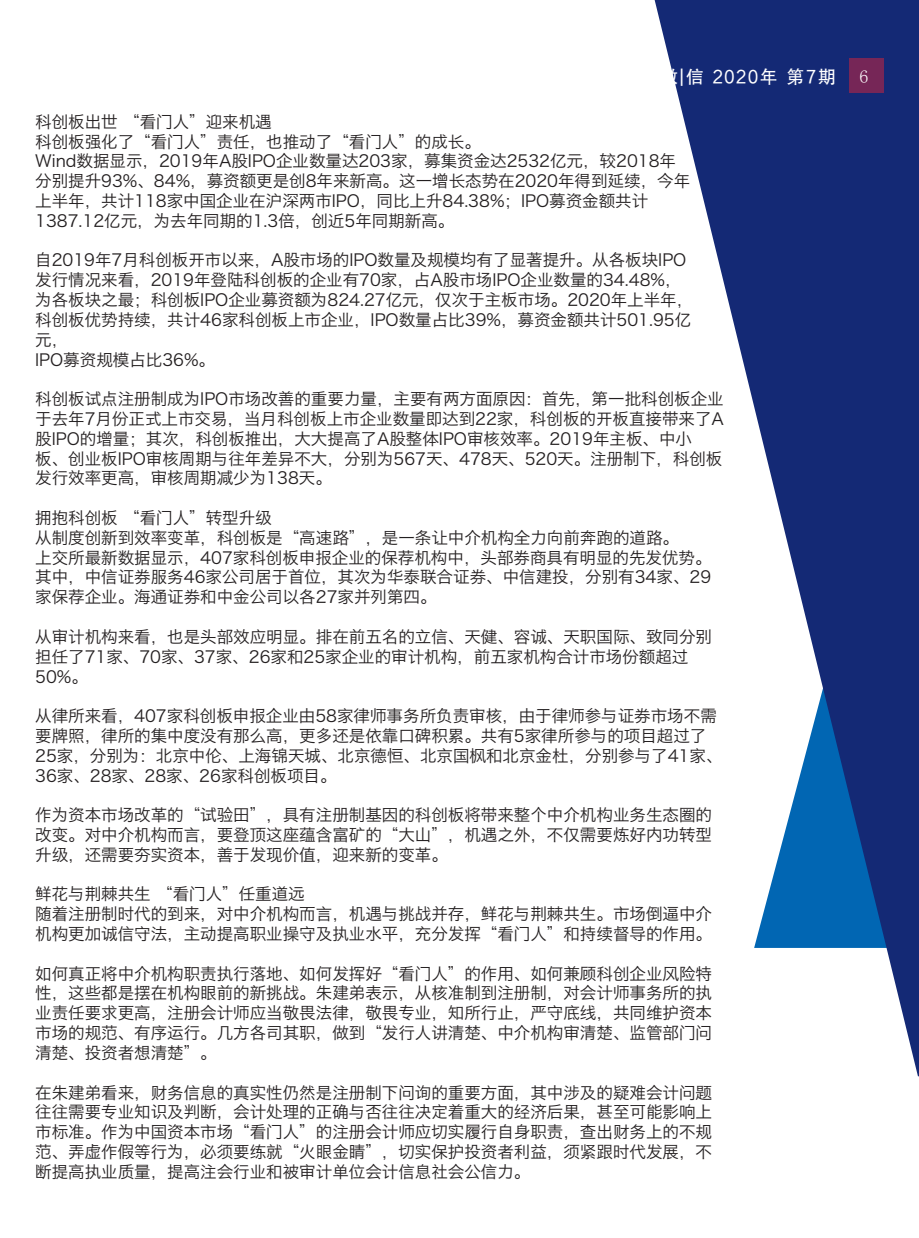
<style>
.page{position:relative;width:919px;height:1238px;background:#fff}
.page>*{position:absolute;margin:0;border:0;box-sizing:border-box;transform-origin:0 0}
.t1{font:18px "FZHTK GBK1 0";letter-spacing:.1em;color:#fff}
.t2{font:18px "Ping Fang SC Medium";color:#fff}
.t3{font:16.5px/19.8px "Hiragino Sans GB W3";color:#231f20}
</style>
<div class="page">
<svg style="left:654px;top:0;width:264px;height:1076px"></svg>
<div style="left:848px;top:58px;width:35px;height:34px;background:#762657"></div>
<p class="t1" style="left:659px;top:67px;width:178px">微|信 2020年 第7期</p>
<p class="t2" style="left:859px;top:68px;width:10px">6</p>
<p class="t3" style="left:35px;top:111px;width:656px">科创板出世 “看门人”迎来机遇<br>科创板强化了“看门人”责任，也推动了“看门人”的成长。<br>Wind数据显示，2019年A股IPO企业数量达203家，募集资金达2532亿元，较2018年分别提升93%、84%，募资额更是创8年来新高。这一增长态势在2020年得到延续，今年上半年，共计118家中国企业在沪深两市IPO，同比上升84.38%；IPO募资金额共计1387.12亿元，为去年同期的1.3倍，创近5年同期新高。</p>
<p class="t3" style="left:35px;top:250px;width:659px">自2019年7月科创板开市以来，A股市场的IPO数量及规模均有了显著提升。从各板块IPO发行情况来看，2019年登陆科创板的企业有70家，占A股市场IPO企业数量的34.48%，为各板块之最；科创板IPO企业募资额为824.27亿元，仅次于主板市场。2020年上半年，科创板优势持续，共计46家科创板上市企业，IPO数量占比39%，募资金额共计501.95亿元，<br>IPO募资规模占比36%。</p>
<p class="t3" style="left:35px;top:389px;width:690px">科创板试点注册制成为IPO市场改善的重要力量，主要有两方面原因：首先，第一批科创板企业于去年7月份正式上市交易，当月科创板上市企业数量即达到22家，科创板的开板直接带来了A股IPO的增量；其次，科创板推出，大大提高了A股整体IPO审核效率。2019年主板、中小<br>板、创业板IPO审核周期与往年差异不大，分别为567天、478天、520天。注册制下，科创板发行效率更高，审核周期减少为138天。</p>
<p class="t3" style="left:35px;top:507px;width:678px">拥抱科创板 “看门人”转型升级<br>从制度创新到效率变革，科创板是“高速路”，是一条让中介机构全力向前奔跑的道路。<br>上交所最新数据显示，407家科创板申报企业的保荐机构中，头部券商具有明显的先发优势。其中，中信证券服务46家公司居于首位，其次为华泰联合证券、中信建投，分别有34家、29家保荐企业。海通证券和中金公司以各27家并列第四。</p>
<p class="t3" style="left:35px;top:626px;width:678px">从审计机构来看，也是头部效应明显。排在前五名的立信、天健、容诚、天职国际、致同分别担任了71家、70家、37家、26家和25家企业的审计机构，前五家机构合计市场份额超过<br>50%。</p>
<p class="t3" style="left:35px;top:705px;width:688px">从律所来看，407家科创板申报企业由58家律师事务所负责审核，由于律师参与证券市场不需要牌照，律所的集中度没有那么高，更多还是依靠口碑积累。共有5家律所参与的项目超过了25家，分别为：北京中伦、上海锦天城、北京德恒、北京国枫和北京金杜，分别参与了41家、36家、28家、28家、26家科创板项目。</p>
<p class="t3" style="left:35px;top:804px;width:678px;text-align:justify">作为资本市场改革的“试验田”，具有注册制基因的科创板将带来整个中介机构业务生态圈的改变。对中介机构而言，要登顶这座蕴含富矿的“大山”，机遇之外，不仅需要炼好内功转型升级，还需要夯实资本，善于发现价值，迎来新的变革。</p>
<p class="t3" style="left:35px;top:884px;width:678px">鲜花与荆棘共生 “看门人”任重道远<br>随着注册制时代的到来，对中介机构而言，机遇与挑战并存，鲜花与荆棘共生。市场倒逼中介机构更加诚信守法，主动提高职业操守及执业水平，充分发挥“看门人”和持续督导的作用。</p>
<p class="t3" style="left:35px;top:963px;width:678px;text-align:justify">如何真正将中介机构职责执行落地、如何发挥好“看门人”的作用、如何兼顾科创企业风险特性，这些都是摆在机构眼前的新挑战。朱建弟表示，从核准制到注册制，对会计师事务所的执业责任要求更高，注册会计师应当敬畏法律，敬畏专业，知所行止，严守底线，共同维护资本市场的规范、有序运行。几方各司其职，做到“发行人讲清楚、中介机构审清楚、监管部门问清楚、投资者想清楚”。</p>
<p class="t3" style="left:35px;top:1082px;width:678px;text-align:justify">在朱建弟看来，财务信息的真实性仍然是注册制下问询的重要方面，其中涉及的疑难会计问题往往需要专业知识及判断，会计处理的正确与否往往决定着重大的经济后果，甚至可能影响上市标准。作为中国资本市场“看门人”的注册会计师应切实履行自身职责，查出财务上的不规范、弄虚作假等行为，必须要练就“火眼金睛”，切实保护投资者利益，须紧跟时代发展，不断提高执业质量，提高注会行业和被审计单位会计信息社会公信力。</p>
</div>
